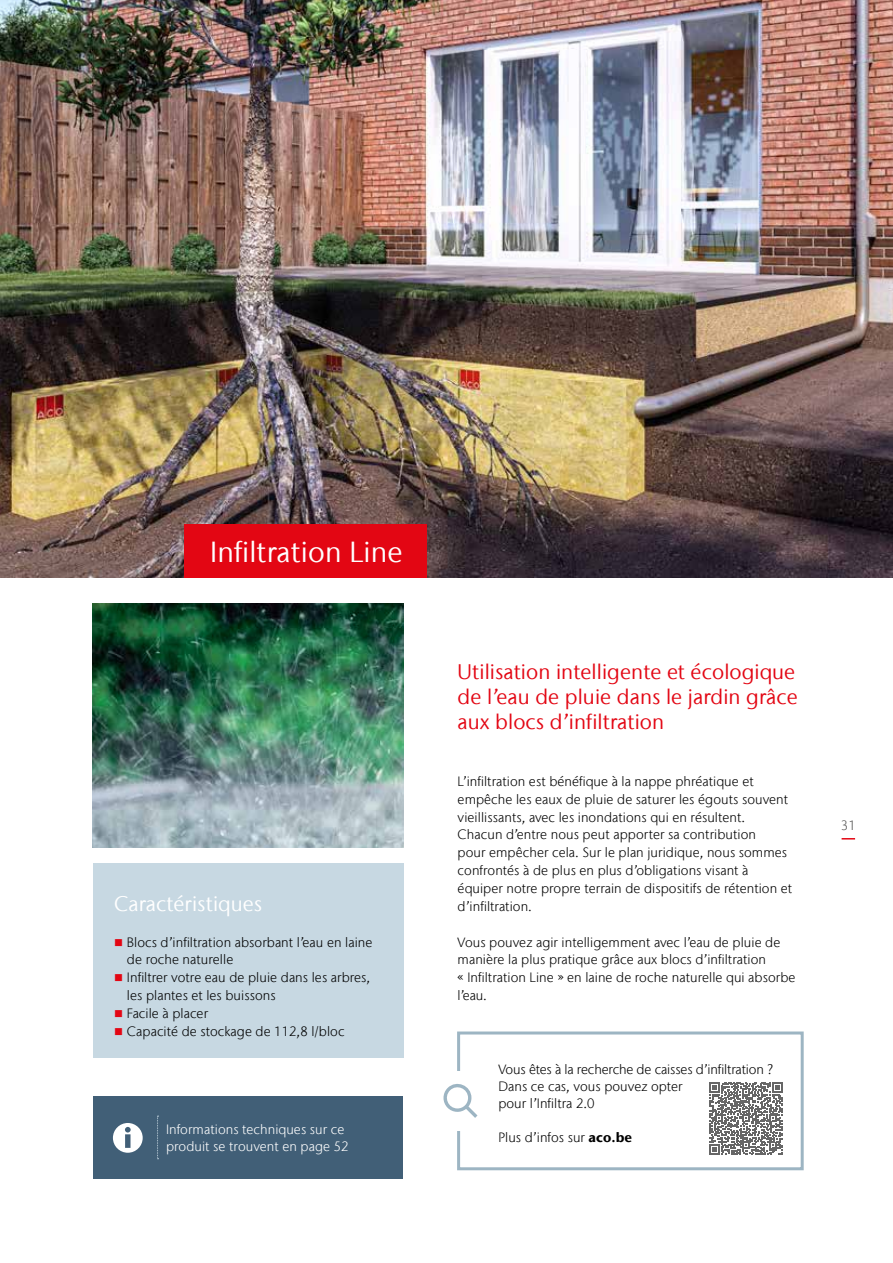
<style>
.page{position:relative;width:893px;height:1263px;background:#fff}
.page>*{position:absolute;margin:0;border:0;box-sizing:border-box;transform-origin:0 0}
.t1{font:28.95px "Stone Sans IIITC Com";letter-spacing:.01em;color:#fff}
.t2{font:21px/25.2px "Stone Sans IIITC Com";letter-spacing:.005em;color:#e30613}
.t3{font:21px "Stone Sans IIITC Com";letter-spacing:.005em;color:#fff}
.t4{font:300 13.5px/17.9px "Stone Sans IIITC Com";letter-spacing:.005em;color:#000}
.t5{font:300 13.5px/17px "Stone Sans IIITC Com";letter-spacing:.005em;color:#fff}
.t6{font:300 13.5px "Stone Sans IIITC Com";color:#575756}
.s1{color:#e30613}
.s2{font-weight:700}
</style>
<div class="page">
<img style="left:0;top:0;width:893px;height:578px">
<div style="left:185px;top:524px;width:242px;height:54px;background:#e30613"></div>
<div style="left:93px;top:1096px;width:310px;height:83px;background:#415f77"></div>
<svg style="left:157px;top:1116px;width:2px;height:43px"></svg>
<svg style="left:113px;top:1123px;width:30px;height:30px"></svg>
<img style="left:93px;top:604px;width:310px;height:243px">
<div style="left:93px;top:863px;width:310px;height:194px;background:#c7d8e2"></div>
<div style="left:457px;top:1031px;width:347px;height:139px;border:3px solid #9db5c3"></div>
<div style="left:436px;top:1071px;width:49px;height:60px;background:#fff"></div>
<svg style="left:443px;top:1084px;width:34px;height:34px"></svg>
<svg style="left:709px;top:1082px;width:73px;height:73px"></svg>
<svg style="left:842px;top:838px;width:13px;height:1px"></svg>
<h1 class="t1" style="left:210px;top:534px;width:194px">Infiltration Line</h1>
<h2 class="t3" style="left:114px;top:890px;width:150px">Caractéristiques</h2>
<p class="t4" style="left:127px;top:933px;width:247px;text-indent:-13px"><span class="s1">■</span> Blocs d’infiltration absorbant l’eau en laine de roche naturelle</p>
<p class="t4" style="left:127px;top:968px;width:245px;text-indent:-13px"><span class="s1">■</span> Infiltrer votre eau de pluie dans les arbres, les plantes et les buissons</p>
<p class="t4" style="left:114px;top:1004px;width:95px"><span class="s1">■</span> Facile à placer</p>
<p class="t4" style="left:114px;top:1022px;width:232px"><span class="s1">■</span> Capacité de stockage de 112,8 l/bloc</p>
<p class="t5" style="left:166px;top:1121px;width:184px">Informations techniques sur ce produit se trouvent en page 52</p>
<h2 class="t2" style="left:458px;top:658px;width:342px">Utilisation intelligente et écologique de l’eau de pluie dans le jardin grâce aux blocs d’infiltration</h2>
<p class="t4" style="left:458px;top:772px;width:336px">L’infiltration est bénéfique à la nappe phréatique et empêche les eaux de pluie de saturer les égouts souvent vieillissants, avec les inondations qui en résultent.<br>Chacun d’entre nous peut apporter sa contribution<br>pour empêcher cela. Sur le plan juridique, nous sommes confrontés à de plus en plus d’obligations visant à équiper notre propre terrain de dispositifs de rétention et d’infiltration.</p>
<p class="t4" style="left:458px;top:933px;width:339px">Vous pouvez agir intelligemment avec l’eau de pluie de manière la plus pratique grâce aux blocs d’infiltration<br>« Infiltration Line » en laine de roche naturelle qui absorbe l’eau.</p>
<p class="t4" style="left:498px;top:1060px;width:276px;line-height:17px">Vous êtes à la recherche de caisses d’infiltration ?<br>Dans ce cas, vous pouvez opter<br>pour l’Infiltra 2.0</p>
<p class="t4" style="left:498px;top:1128px;width:135px">Plus d’infos sur <span class="s2">aco.be</span></p>
<p class="t6" style="left:841px;top:816px;width:16px">31</p>
</div>
